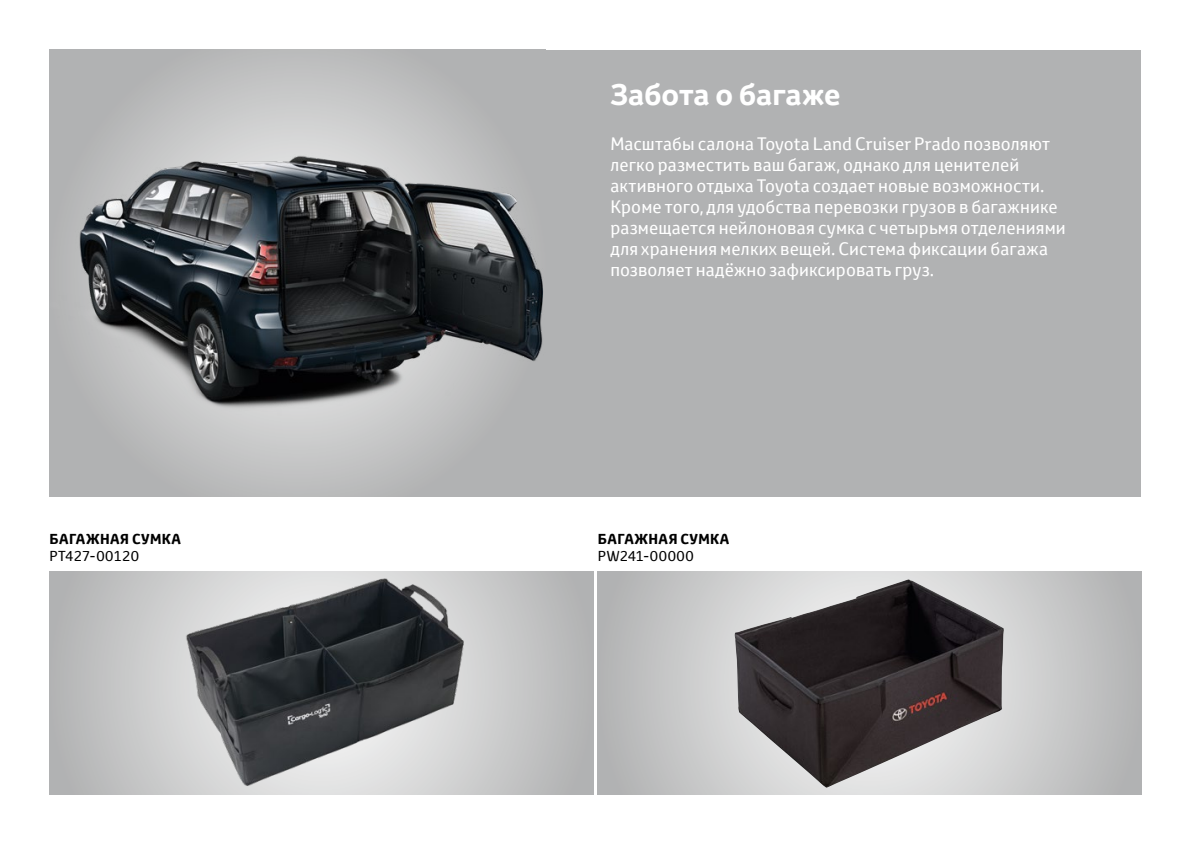
<style>
.page{position:relative;width:1191px;height:844px;background:#fff}
.page>*{position:absolute;margin:0;border:0;box-sizing:border-box;transform-origin:0 0}
.t1{font:700 29.05px "Toyota Display";color:#fff}
.t2{font:17.5px/21px "Toyota Text";letter-spacing:.005em;color:#fff}
.t3{font:700 14px "Toyota Text";letter-spacing:.025em;color:#000}
.t4{font:14px "Toyota Text";letter-spacing:.04em;color:#000}
.t5{font:14px "Toyota Text";letter-spacing:.02em;color:#000}
</style>
<div class="page">
<svg style="left:598px;top:571px;width:543px;height:223px;background:#c4c5c5"></svg>
<img style="left:734px;top:579px;width:270px;height:208px">
<div style="left:50px;top:571px;width:543px;height:223px;background:#b5b6b6"></div>
<img style="left:88px;top:571px;width:467px;height:223px">
<div style="left:50px;top:50px;width:1091px;height:446px;background:#b1b2b3"></div>
<img style="left:79px;top:60px;width:464px;height:426px">
<p class="t3" style="left:50px;top:529px;width:133px">БАГАЖНАЯ СУМКА</p>
<p class="t5" style="left:50px;top:546px;width:91px">PT427-00120</p>
<h1 class="t1" style="left:610px;top:75px;width:232px">Забота о багаже</h1>
<p class="t2" style="left:610px;top:133px;width:457px">Масштабы салона Toyota Land Cruiser Prado позволяют легко разместить ваш багаж, однако для ценителей активного отдыха Toyota создает новые возможности.<br>Кроме того, для удобства перевозки грузов в багажнике размещается нейлоновая сумка с четырьмя отделениями для хранения мелких вещей. Система фиксации багажа позволяет надёжно зафиксировать груз.</p>
<p class="t3" style="left:598px;top:529px;width:133px">БАГАЖНАЯ СУМКА</p>
<p class="t4" style="left:598px;top:546px;width:97px">PW241-00000</p>
</div>
